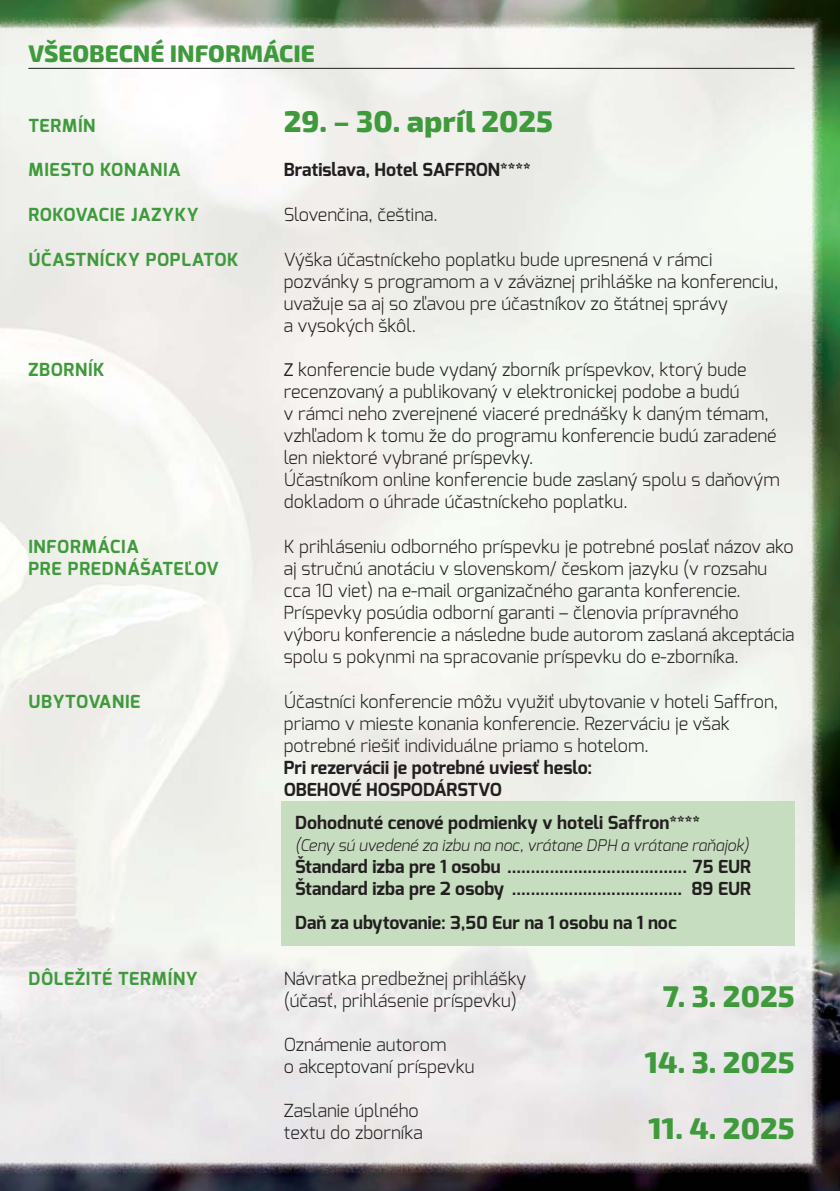
<style>
.page{position:relative;width:840px;height:1191px;background:#fff}
.page>*{position:absolute;margin:0;border:0;box-sizing:border-box;transform-origin:0 0}
.t1{font:800 30px "Exo 2";color:#3f9a3c}
.t2{font:800 24px "Exo 2";color:#3f9a3c}
.t3{font:300 18px/22px "Exo";color:#231f20}
.t4{font:700 18px/22px "Exo";color:#231f20}
.t5{font:700 18px "Exo";letter-spacing:.04em;color:#3f9a3c}
.t6{font:italic 300 16px "Exo";color:#231f20}
.s1{font-family:"Fedra Sans Pro";font-weight:400}
</style>
<div class="page">
<img style="left:0;top:0;width:839px;height:1191px">
<img style="left:0;top:17px;width:822px;height:1157px">
<hr style="left:28px;top:68px;width:766px;height:1px;background:#231f20">
<div style="left:281px;top:801px;width:513px;height:144px;background:#c7ddc0"></div>
<h2 class="t2" style="left:28px;top:45px;width:288px">VŠEOBECNÉ INFORMÁCIE</h2>
<p class="t5" style="left:28px;top:116px;width:68px">TERMÍN</p>
<h1 class="t1" style="left:283px;top:110px;width:270px">29. – 30. apríl 2025</h1>
<p class="t5" style="left:28px;top:161px;width:154px">MIESTO KONANIA</p>
<p class="t4" style="left:283px;top:160px;width:248px">Bratislava, Hotel SAFFRON****</p>
<p class="t5" style="left:28px;top:206px;width:172px">ROKOVACIE JAZYKY</p>
<p class="t3" style="left:283px;top:205px;width:155px">Slovenčina, čeština.</p>
<p class="t5" style="left:28px;top:250px;width:211px">ÚČASTNÍCKY POPLATOK</p>
<p class="t3" style="left:283px;top:249px;width:496px">Výška účastníckeho poplatku bude upresnená v rámci pozvánky s programom a v záväznej prihláške na konferenciu, uvažuje sa aj so zľavou pre účastníkov zo štátnej správy<br>a vysokých škôl.</p>
<p class="t5" style="left:28px;top:361px;width:78px">ZBORNÍK</p>
<p class="t3" style="left:283px;top:360px;width:497px"><span class="s1">Z</span> konferencie bude vydaný zborník príspevkov, ktorý bude recenzovaný a publikovaný v elektronickej podobe a budú<br>v rámci neho zverejnené viaceré prednášky k daným témam, vzhľadom k tomu že do programu konferencie budú zaradené len niektoré vybrané príspevky.<br>Účastníkom online konferencie bude zaslaný spolu s daňovým dokladom o úhrade účastníckeho poplatku.</p>
<p class="t5" style="left:28px;top:538px;width:112px">INFORMÁCIA</p>
<p class="t3" style="left:283px;top:537px;width:511px">K prihláseniu odborného príspevku je potrebné poslať názov ako</p>
<p class="t5" style="left:28px;top:560px;width:192px">PRE PREDNÁŠATEĽOV</p>
<p class="t3" style="left:283px;top:559px;width:512px">aj stručnú anotáciu v slovenskom/ českom jazyku (v rozsahu cca 10 viet) na e-mail organizačného garanta konferencie.<br>Príspevky posúdia odborní garanti – členovia prípravného výboru konferencie a následne bude autorom zaslaná akceptácia spolu s pokynmi na spracovanie príspevku do e-zborníka.</p>
<p class="t5" style="left:28px;top:693px;width:113px">UBYTOVANIE</p>
<p class="t3" style="left:283px;top:691px;width:495px">Účastníci konferencie môžu využiť ubytovanie v hoteli Saffron, priamo v mieste konania konferencie. Rezerváciu je však potrebné riešiť individuálne priamo s hotelom.</p>
<p class="t4" style="left:283px;top:757px;width:310px">Pri rezervácii je potrebné uviesť heslo:<br>OBEHOVÉ HOSPODÁRSTVO</p>
<p class="t4" style="left:295px;top:813px;width:406px">Dohodnuté cenové podmienky v hoteli Saffron****</p>
<p class="t6" style="left:295px;top:838px;width:455px">(Ceny sú uvedené za izbu na noc, vrátane DPH a vrátane raňajok)</p>
<p class="t4" style="left:295px;top:857px;width:457px">Štandard izba pre 1 osobu ...................................... 75 EUR<br>Štandard izba pre 2 osoby .................................... 89 EUR</p>
<p class="t4" style="left:295px;top:912px;width:383px">Daň za ubytovanie: 3,50 Eur na 1 osobu na 1 noc</p>
<p class="t5" style="left:28px;top:969px;width:171px">DÔLEŽITÉ TERMÍNY</p>
<p class="t3" style="left:283px;top:968px;width:244px">Návratka predbežnej prihlášky (účasť, prihlásenie príspevku)</p>
<h1 class="t1" style="left:662px;top:985px;width:133px">7. 3. 2025</h1>
<p class="t3" style="left:283px;top:1034px;width:192px">Oznámenie autorom<br>o akceptovaní príspevku</p>
<p class="t3" style="left:283px;top:1100px;width:140px">Zaslanie úplného textu do zborníka</p>
<h1 class="t1" style="left:644px;top:1051px;width:151px">14. 3. 2025</h1>
<h1 class="t1" style="left:648px;top:1117px;width:147px">11. 4. 2025</h1>
</div>
